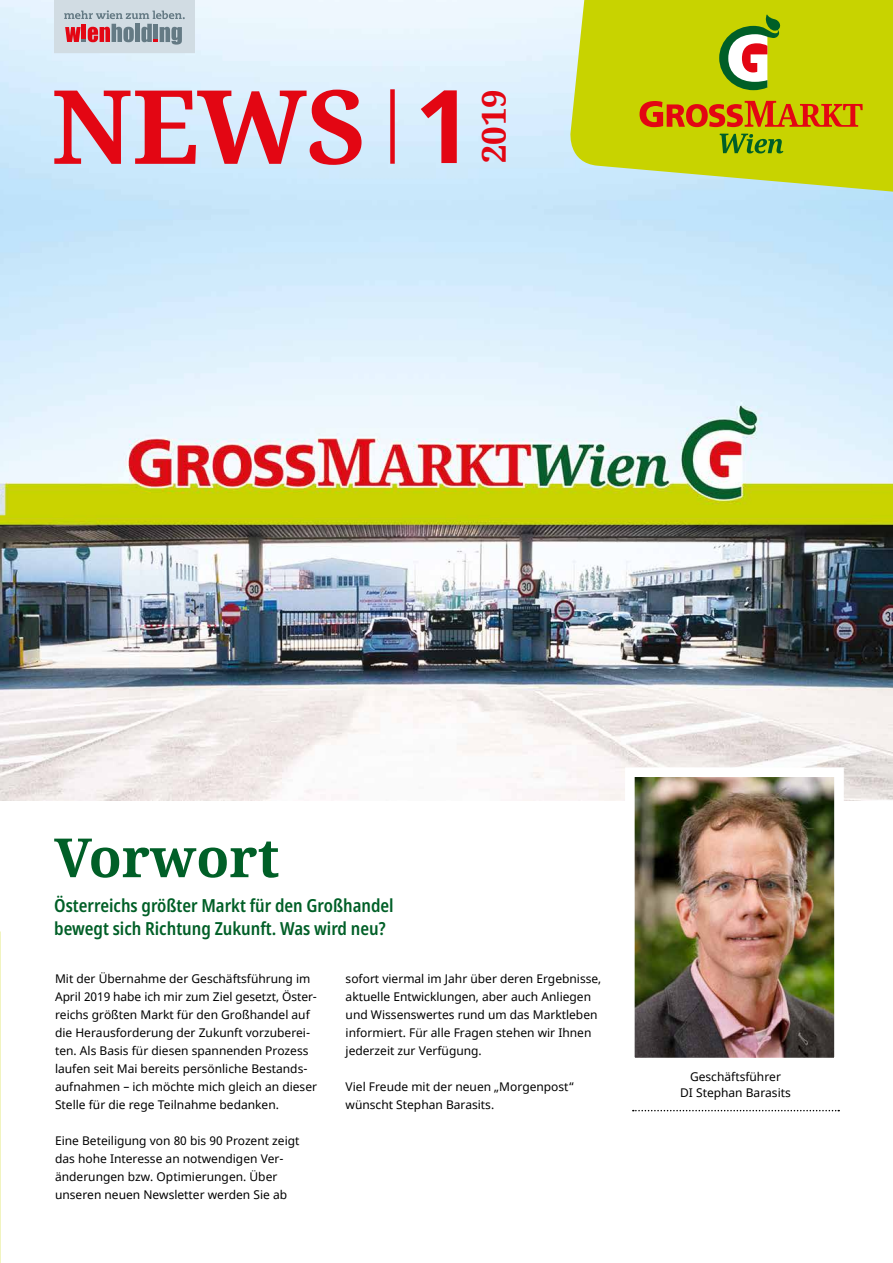
<style>
.page{position:relative;width:893px;height:1263px;background:#fff}
.page>*{position:absolute;margin:0;border:0;box-sizing:border-box;transform-origin:0 0}
.t1{font:700 102.6px "Noto Serif";color:#e30613}
.t2{font:700 54px "Noto Serif";color:#005f27}
.t3{font:700 33.15px "Noto Serif";color:#e30613}
.t4{font:600 condensed 18px/22.5px "Noto Sans";color:#005f27}
.t5{font:12px/18px "Noto Sans";color:#000}
.s1{font-family:"Noto Sans";font-size:101.7px}
</style>
<div class="page">
<img style="left:0;top:0;width:893px;height:800px">
<svg style="left:568px;top:0;width:325px;height:194px;background:#c8d522"></svg>
<svg style="left:720px;top:134px;width:63px;height:19px"></svg>
<svg style="left:639px;top:101px;width:224px;height:26px;background:#d47308"></svg>
<svg style="left:719px;top:14px;width:63px;height:76px"></svg>
<svg style="left:54px;top:0;width:141px;height:53px;background:#bfbbc3"></svg>
<div style="left:390px;top:89px;width:5px;height:75px;background:#e30613"></div>
<svg style="left:633px;top:1110px;width:206px;height:1px"></svg>
<img style="left:636px;top:778px;width:197px;height:278px">
<div style="left:625px;top:767px;width:219px;height:300px;border:10px solid #fff"></div>
<h1 class="t1" style="left:51px;top:55px;width:423px">NEWS <span class="s1">1</span></h1>
<h3 class="t3" style="left:471px;top:163px;width:76px;rotate:-90deg">2019</h3>
<h2 class="t2" style="left:54px;top:820px;width:227px">Vorwort</h2>
<h3 class="t4" style="left:54px;top:895px;width:341px">Österreichs größter Markt für den Großhandel bewegt sich Richtung Zukunft. Was wird neu?</h3>
<p class="t5" style="left:55px;top:970px;width:263px">Mit der Übernahme der Geschäftsführung im April 2019 habe ich mir zum Ziel gesetzt, Öster&shy;reichs größten Markt für den Großhandel auf die Herausforderung der Zukunft vorzuberei&shy;ten. Als Basis für diesen spannenden Prozess laufen seit Mai bereits persönliche Bestands&shy;aufnahmen – ich möchte mich gleich an dieser Stelle für die rege Teilnahme bedanken.</p>
<p class="t5" style="left:55px;top:1132px;width:246px">Eine Beteiligung von 80 bis 90 Prozent zeigt das hohe Interesse an notwendigen Ver&shy;änderungen bzw. Optimierungen. Über unseren neuen Newsletter werden Sie ab</p>
<p class="t5" style="left:346px;top:970px;width:257px">sofort viermal im Jahr über deren Ergebnisse, aktuelle Entwicklungen, aber auch Anliegen und Wissenswertes rund um das Marktleben informiert. Für alle Fragen stehen wir Ihnen jederzeit zur Verfügung.</p>
<p class="t5" style="left:346px;top:1078px;width:231px">Viel Freude mit der neuen „Morgenpost“ wünscht Stephan Barasits.</p>
<p class="t5" style="left:680px;top:1068px;width:112px;line-height:16.5px;text-align:center">Geschäftsführer<br>DI Stephan Barasits</p>
</div>
